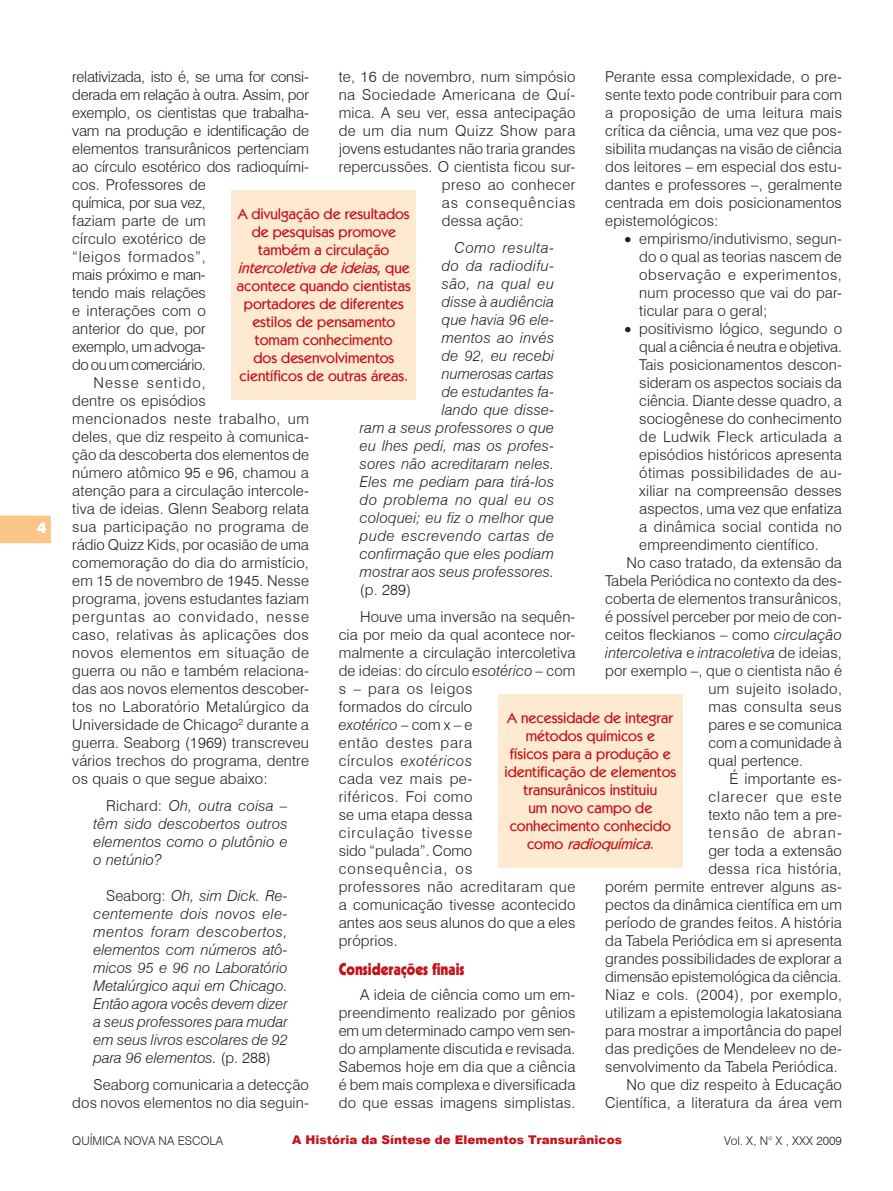
<style>
.page{position:relative;width:893px;height:1191px;background:#fff}
.page>*{position:absolute;margin:0;border:0;box-sizing:border-box;transform-origin:0 0}
.Seção{font:900 16.5px "Kabel";color:#c4121a;scale:.9 1}
.Tabulação{font:300 15px/18px "Swiss 721 BT";letter-spacing:.01em;color:#231f20;text-align:right}
.Citacao{font:italic 300 15px/18px "Swiss 721 BT";letter-spacing:.01em;color:#231f20;text-align:justify}
.Olho{font:500 15px/18px "Kabel IT Cby BT";color:#c4121a;text-align:center}
.Tabulação-2{font:300 15px "Swiss 721 BT";letter-spacing:.03em;color:#231f20}
.Citacao-2{font:italic 300 15px "Swiss 721 BT";letter-spacing:.03em;color:#231f20}
.Citacao-3{font:italic 300 15px "Swiss 721 BT";letter-spacing:.04em;color:#231f20}
.Citacao-4{font:italic 300 15px "Swiss 721 BT";letter-spacing:.035em;color:#231f20}
.Tabulação-3{font:300 15px "Swiss 721 BT";letter-spacing:.06em;color:#231f20}
.Tabulação-4{font:300 15px "Swiss 721 BT";letter-spacing:.035em;color:#231f20}
.Citacao-5{font:300 15px "Swiss 721 BT";color:#231f20}
.t1{font:900 15px "Swiss 721 BT";color:#fff}
.t2{font:900 12px "Arial";color:#c4121a}
.t3{font:300 12px "Swiss 721 BT";color:#231f20}
.s1{font-style:normal}
.s2{font-style:italic}
</style>
<div class="page">
<svg style="left:0;top:515px;width:51px;height:28px"></svg>
<div style="left:231px;top:190px;width:185px;height:209px;background:#fee9d1"></div>
<div style="left:498px;top:694px;width:185px;height:173px;background:#fee9d1"></div>
<p class="t1" style="left:37px;top:518px;width:11px">4</p>
<p class="Tabulação" style="left:72px;top:67px;width:238px;text-align:left">relativizada, isto é, se uma for consi&shy;derada em relação à outra. Assim, por exemplo, os cientistas que trabalha&shy;vam na produção e identificação de elementos transurânicos pertenciam ao círculo esotérico dos radioquími&shy;cos. Professores de<br>química, por sua vez,<br>faziam parte de um<br>círculo exotérico de<br>“leigos formados”,<br>mais próximo e man-<br>tendo mais relações<br>e interações com o<br>anterior do que, por<br>exemplo, um advoga-<br>do ou um comerciário.</p>
<p class="Tabulação" style="left:72px;top:373px;width:238px;text-align:left;text-indent:21px">Nesse sentido,<br>dentre os episódios<br>mencionados neste trabalho, um deles, que diz respeito à comunica&shy;ção da descoberta dos elementos de número atômico 95 e 96, chamou a atenção para a circulação intercole&shy;tiva de ideias. Glenn Seaborg relata sua participação no programa de rádio Quizz Kids, por ocasião de uma comemoração do dia do armistício, em 15 de novembro de 1945. Nesse programa, jovens estudantes faziam perguntas ao convidado, nesse caso, relativas às aplicações dos novos elementos em situação de guerra ou não e também relaciona&shy;das aos novos elementos descober&shy;tos no Laboratório Metalúrgico da<br>Universidade de Chicago<sup>2</sup> durante a guerra. Seaborg (1969) transcreveu vários trechos do programa, dentre os quais o que segue abaixo:</p>
<p class="Citacao" style="left:94px;top:796px;width:196px;text-indent:13px"><span class="s1">Richard:</span> Oh, outra coisa – têm sido descobertos outros elementos como o plutônio e o netúnio?</p>
<p class="Citacao" style="left:94px;top:886px;width:196px;text-indent:13px"><span class="s1">Seaborg:</span> Oh, sim Dick. Re&shy;centemente dois novos ele&shy;mentos foram descobertos, elementos com números atô&shy;micos 95 e 96 no Laboratório Metalúrgico aqui em Chicago.<br>Então agora vocês devem dizer a seus professores para mudar em seus livros escolares de 92 para 96 elementos. <span class="s1">(p. 288)</span></p>
<p class="Tabulação" style="left:72px;top:1075px;width:238px">Seaborg comunicaria a detecção dos novos elementos no dia seguin-</p>
<p class="Tabulação" style="left:339px;top:67px;width:238px">te, 16 de novembro, num simpósio</p>
<p class="Tabulação-2" style="left:339px;top:85px;width:238px">na Sociedade Americana de Quí-</p>
<p class="Tabulação" style="left:339px;top:103px;width:238px">mica. A seu ver, essa antecipação</p>
<p class="Tabulação-2" style="left:339px;top:121px;width:238px">de um dia num Quizz Show para</p>
<p class="Tabulação" style="left:339px;top:139px;width:238px">jovens estudantes não traria grandes</p>
<p class="Tabulação" style="left:339px;top:157px;width:238px">repercussões. O cientista ficou sur-</p>
<p class="Tabulação-2" style="left:442px;top:175px;width:135px">preso ao conhecer</p>
<p class="Tabulação-3" style="left:442px;top:193px;width:135px">as consequências</p>
<p class="Tabulação" style="left:442px;top:211px;width:83px">dessa ação:</p>
<p class="Citacao-3" style="left:455px;top:238px;width:101px">Como resulta-</p>
<p class="Citacao-2" style="left:442px;top:256px;width:114px">do da radiodifu-</p>
<p class="Citacao-3" style="left:442px;top:274px;width:114px">são, na qual eu</p>
<p class="Citacao" style="left:442px;top:292px;width:114px">disse à audiência</p>
<p class="Citacao" style="left:442px;top:310px;width:114px">que havia 96 ele-</p>
<p class="Citacao" style="left:442px;top:328px;width:114px">mentos ao invés</p>
<p class="Citacao" style="left:442px;top:346px;width:114px">de 92, eu recebi</p>
<p class="Citacao" style="left:442px;top:364px;width:114px">numerosas cartas</p>
<p class="Citacao" style="left:442px;top:382px;width:114px">de estudantes fa-</p>
<p class="Citacao" style="left:442px;top:400px;width:114px">lando que disse-</p>
<p class="Citacao" style="left:360px;top:418px;width:196px">ram a seus professores o que</p>
<p class="Citacao" style="left:360px;top:436px;width:196px">eu lhes pedi, mas os profes-</p>
<p class="Citacao" style="left:360px;top:454px;width:196px">sores não acreditaram neles.</p>
<p class="Citacao" style="left:360px;top:472px;width:196px">Eles me pediam para tirá-los</p>
<p class="Citacao-2" style="left:360px;top:490px;width:196px">do problema no qual eu os</p>
<p class="Citacao" style="left:360px;top:508px;width:196px">coloquei; eu fiz o melhor que</p>
<p class="Citacao-4" style="left:360px;top:526px;width:196px">pude escrevendo cartas de</p>
<p class="Citacao" style="left:360px;top:544px;width:196px">confirmação que eles podiam</p>
<p class="Citacao" style="left:360px;top:562px;width:196px">mostrar aos seus professores.</p>
<p class="Citacao-5" style="left:360px;top:580px;width:53px">(p. 289)</p>
<p class="Tabulação" style="left:339px;top:607px;width:238px;text-align:left;text-indent:21px">Houve uma inversão na sequên&shy;cia por meio da qual acontece nor&shy;malmente a circulação intercoletiva de ideias: do círculo <span class="s2">esotérico –</span> com s – para os leigos<br>formados do círculo<br><span class="s2">exotérico</span> – com x – e<br>então destes para<br>círculos <span class="s2">exotéricos<br></span>cada vez mais pe-<br>riféricos. Foi como<br>se uma etapa dessa<br>circulação tivesse<br>sido “pulada”. Como consequência, os<br>professores não acreditaram que a comunicação tivesse acontecido antes aos seus alunos do que a eles próprios.</p>
<p class="Seção" style="left:339px;top:958px;width:141px">Considerações finais</p>
<p class="Tabulação" style="left:339px;top:985px;width:238px;text-align:justify;text-indent:21px">A ideia de ciência como um em&shy;preendimento realizado por gênios em um determinado campo vem sen&shy;do amplamente discutida e revisada.<br>Sabemos hoje em dia que a ciência é bem mais complexa e diversificada do que essas imagens simplistas.</p>
<p class="Tabulação" style="left:605px;top:67px;width:238px;text-align:justify">Perante essa complexidade, o pre&shy;sente texto pode contribuir para com a proposição de uma leitura mais crítica da ciência, uma vez que pos&shy;sibilita mudanças na visão de ciência dos leitores – em especial dos estu&shy;dantes e professores –, geralmente centrada em dois posicionamentos epistemológicos:</p>
<p class="Tabulação" style="left:639px;top:229px;width:204px;text-align:justify;text-indent:-15px">• empirismo/indutivismo, segun&shy;do o qual as teorias nascem de observação e experimentos, num processo que vai do par&shy;ticular para o geral;</p>
<p class="Tabulação" style="left:624px;top:319px;width:219px">• positivismo lógico, segundo o qual a ciência é neutra e objetiva.</p>
<p class="Tabulação" style="left:639px;top:355px;width:204px;text-align:justify">Tais posicionamentos descon&shy;sideram os aspectos sociais da ciência. Diante desse quadro, a sociogênese do conhecimento de Ludwik Fleck articulada a episódios históricos apresenta ótimas possibilidades de au&shy;xiliar na compreensão desses aspectos, uma vez que enfatiza a dinâmica social contida no empreendimento científico.</p>
<p class="Tabulação" style="left:626px;top:553px;width:217px">No caso tratado, da extensão da</p>
<p class="Tabulação" style="left:605px;top:571px;width:238px">Tabela Periódica no contexto da des-</p>
<p class="Tabulação" style="left:605px;top:589px;width:238px">coberta de elementos transurânicos,</p>
<p class="Tabulação" style="left:605px;top:607px;width:238px">é possível perceber por meio de con-</p>
<p class="Tabulação" style="left:605px;top:625px;width:238px">ceitos fleckianos – como <span class="s2">circulação</span></p>
<p class="Citacao" style="left:605px;top:643px;width:238px">intercoletiva <span class="s1">e</span> intracoletiva <span class="s1">de ideias,</span></p>
<p class="Tabulação" style="left:605px;top:661px;width:238px">por exemplo –, que o cientista não é</p>
<p class="Tabulação-2" style="left:708px;top:679px;width:135px">um sujeito isolado,</p>
<p class="Tabulação-4" style="left:708px;top:697px;width:135px">mas consulta seus</p>
<p class="Tabulação" style="left:708px;top:715px;width:135px">pares e se comunica</p>
<p class="Tabulação" style="left:708px;top:733px;width:135px">com a comunidade à</p>
<p class="Tabulação" style="left:708px;top:751px;width:96px">qual pertence.</p>
<p class="Tabulação" style="left:605px;top:769px;width:238px">É importante es-<br>clarecer que este<br>texto não tem a pre-<br>tensão de abran-<br>ger toda a extensão<br>dessa rica história,<br>porém permite entrever alguns as&shy;pectos da dinâmica científica em um período de grandes feitos. A história da Tabela Periódica em si apresenta grandes possibilidades de explorar a dimensão epistemológica da ciência.<br>Niaz e cols. (2004), por exemplo, utilizam a epistemologia lakatosiana para mostrar a importância do papel das predições de Mendeleev no de&shy;senvolvimento da Tabela Periódica.</p>
<p class="Tabulação" style="left:605px;top:1075px;width:238px">No que diz respeito à Educação<br>Científica, a literatura da área vem</p>
<p class="Olho" style="left:237px;top:205px;width:175px">A divulgação de resultados de pesquisas promove também a circulação <span class="s2">intercoletivadeideias</span>, q u e acontece quando cientistas portadores de diferentes estilos de pensamento tomam conhecimento<br>dos desenvolvimentos científicos de outras áreas.</p>
<p class="Olho" style="left:504px;top:709px;width:173px">A necessidade de integrar métodos químicos e<br>físicos para a produção e identificação de elementos transurânicos instituiu<br>um novo campo de conhecimento conhecido c o m o <span class="s2">radioquímica</span>.</p>
<p class="t3" style="left:72px;top:1133px;width:152px">QUÍMICA NOVA NA ESCOLA</p>
<p class="t2" style="left:292px;top:1131px;width:331px">A História da Síntese de Elementos Transurânicos</p>
<p class="t3" style="left:724px;top:1133px;width:119px">Vol. X, N° X , XXX 2009</p>
</div>
